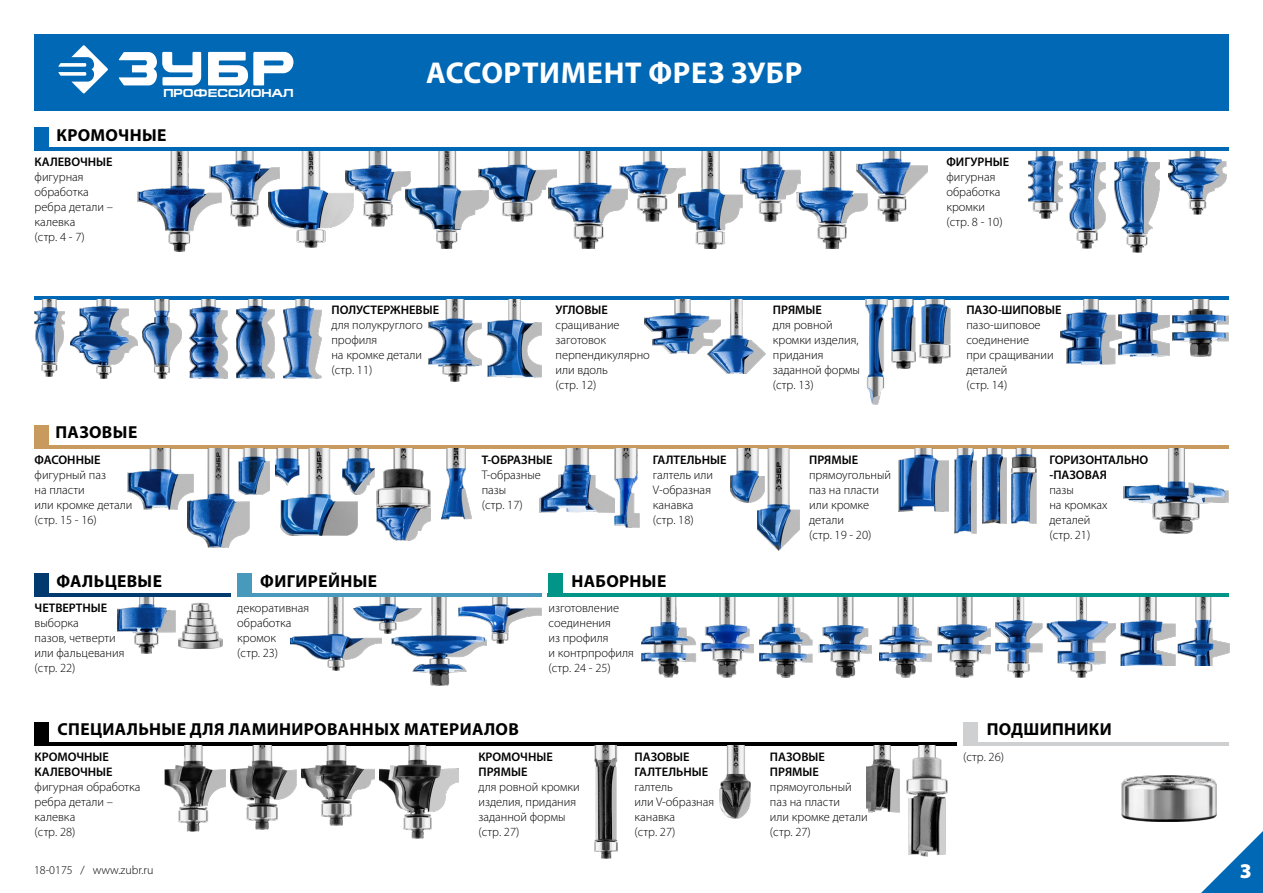
<style>
.page{position:relative;width:1263px;height:893px;background:#fff}
.page>*{position:absolute;margin:0;border:0;box-sizing:border-box;transform-origin:0 0}
.t1{font:700 30.3px "Myriad Pro";letter-spacing:.02em;color:#fff}
.t2{font:900 21px "Myriad Pro";color:#fff}
.t3{font:700 17.4px "Myriad Pro";letter-spacing:.02em;color:#000}
.t4{font:300 12.45px/15px "Myriad Pro";color:#000}
.t5{font:600 12.45px/15px "Myriad Pro";color:#000}
.t6{font:300 12px "Myriad Pro";color:#000}
.t7{font:700 11.7px "Europe Ext";color:#fff}
</style>
<div class="page">
<img style="left:178px;top:603px;width:44px;height:45px">
<div style="left:34px;top:128px;width:15px;height:23px;background:#0068b5"></div>
<div style="left:34px;top:425px;width:15px;height:23px;background:#c99a5e"></div>
<div style="left:34px;top:573px;width:15px;height:24px;background:#003a6f"></div>
<div style="left:34px;top:722px;width:15px;height:23px;background:#000"></div>
<div style="left:963px;top:722px;width:15px;height:23px;background:#ced0d2"></div>
<div style="left:237px;top:573px;width:15px;height:24px;background:#489abd"></div>
<div style="left:548px;top:573px;width:15px;height:24px;background:#009586"></div>
<hr style="left:34px;top:297px;width:1195px;height:3px;background:#0068b5">
<hr style="left:34px;top:148px;width:1195px;height:3px;background:#0068b5">
<hr style="left:34px;top:445px;width:1195px;height:3px;background:#c99a5e">
<hr style="left:34px;top:742px;width:922px;height:3px;background:#000">
<hr style="left:237px;top:594px;width:304px;height:3px;background:#489abd">
<hr style="left:548px;top:594px;width:681px;height:3px;background:#009586">
<hr style="left:963px;top:742px;width:266px;height:3px;background:#ced0d2">
<hr style="left:34px;top:594px;width:196px;height:3px;background:#003a6f">
<img style="left:138px;top:151px;width:72px;height:100px">
<img style="left:210px;top:151px;width:58px;height:75px">
<img style="left:268px;top:151px;width:78px;height:97px">
<img style="left:346px;top:151px;width:60px;height:76px">
<img style="left:406px;top:151px;width:73px;height:97px">
<img style="left:479px;top:151px;width:70px;height:70px">
<img style="left:549px;top:151px;width:70px;height:97px">
<img style="left:619px;top:151px;width:60px;height:70px">
<img style="left:679px;top:151px;width:61px;height:97px">
<img style="left:740px;top:151px;width:57px;height:70px">
<img style="left:797px;top:151px;width:59px;height:97px">
<img style="left:856px;top:151px;width:71px;height:70px">
<img style="left:1028px;top:151px;width:34px;height:67px">
<img style="left:1069px;top:151px;width:37px;height:97px">
<img style="left:1114px;top:151px;width:46px;height:102px">
<img style="left:1168px;top:151px;width:58px;height:63px">
<img style="left:34px;top:300px;width:31px;height:76px">
<img style="left:142px;top:300px;width:40px;height:79px">
<img style="left:189px;top:300px;width:38px;height:79px">
<img style="left:236px;top:300px;width:38px;height:79px">
<img style="left:283px;top:300px;width:39px;height:79px">
<img style="left:70px;top:300px;width:68px;height:79px">
<img style="left:428px;top:300px;width:53px;height:81px">
<img style="left:488px;top:300px;width:53px;height:77px">
<img style="left:645px;top:300px;width:62px;height:54px">
<img style="left:707px;top:300px;width:58px;height:74px">
<img style="left:866px;top:300px;width:21px;height:105px">
<img style="left:892px;top:300px;width:23px;height:69px">
<img style="left:919px;top:300px;width:31px;height:63px">
<img style="left:1060px;top:300px;width:58px;height:65px">
<img style="left:1118px;top:300px;width:52px;height:56px">
<img style="left:1173px;top:300px;width:55px;height:56px">
<img style="left:127px;top:449px;width:60px;height:61px">
<img style="left:187px;top:449px;width:63px;height:98px">
<img style="left:239px;top:449px;width:30px;height:45px">
<img style="left:275px;top:449px;width:5px;height:29px">
<img style="left:358px;top:449px;width:16px;height:45px">
<img style="left:280px;top:449px;width:78px;height:87px">
<img style="left:376px;top:449px;width:54px;height:91px">
<img style="left:441px;top:449px;width:31px;height:70px">
<img style="left:614px;top:449px;width:26px;height:78px">
<img style="left:539px;top:449px;width:75px;height:64px">
<img style="left:731px;top:449px;width:26px;height:54px">
<img style="left:757px;top:449px;width:42px;height:101px">
<img style="left:898px;top:449px;width:51px;height:62px">
<img style="left:954px;top:449px;width:23px;height:85px">
<img style="left:982px;top:449px;width:24px;height:75px">
<img style="left:1012px;top:449px;width:24px;height:75px">
<img style="left:1123px;top:449px;width:106px;height:85px">
<img style="left:118px;top:597px;width:57px;height:57px">
<img style="left:290px;top:597px;width:92px;height:74px">
<img style="left:354px;top:597px;width:38px;height:36px">
<img style="left:487px;top:597px;width:54px;height:46px">
<img style="left:392px;top:597px;width:95px;height:89px">
<img style="left:996px;top:597px;width:119px;height:80px">
<img style="left:879px;top:597px;width:111px;height:80px">
<img style="left:759px;top:597px;width:113px;height:80px">
<img style="left:641px;top:597px;width:112px;height:80px">
<img style="left:1120px;top:597px;width:110px;height:69px">
<img style="left:165px;top:746px;width:61px;height:86px">
<img style="left:231px;top:746px;width:65px;height:83px">
<img style="left:301px;top:746px;width:73px;height:80px">
<img style="left:379px;top:746px;width:80px;height:92px">
<img style="left:594px;top:746px;width:23px;height:113px">
<img style="left:719px;top:746px;width:32px;height:72px">
<img style="left:906px;top:746px;width:41px;height:111px">
<img style="left:866px;top:746px;width:34px;height:66px">
<img style="left:1121px;top:776px;width:95px;height:45px">
<div style="left:34px;top:34px;width:1195px;height:77px;background:#0068b5"></div>
<svg style="left:58px;top:45px;width:50px;height:49px"></svg>
<svg style="left:118px;top:52px;width:175px;height:33px"></svg>
<svg style="left:1201px;top:831px;width:62px;height:62px"></svg>
<p class="t7" style="left:163px;top:87px;width:131px">ПРОФЕССИОНАЛ</p>
<h3 class="t3" style="left:57px;top:123px;width:112px">КРОМОЧНЫЕ</h3>
<p class="t5" style="left:35px;top:154px;width:80px">КАЛЕВОЧНЫЕ</p>
<p class="t4" style="left:35px;top:170px;width:80px">фигурная обработка ребра детали – калевка<br>(стр. 4 - 7)</p>
<h3 class="t3" style="left:55px;top:421px;width:83px">ПАЗОВЫЕ</h3>
<p class="t5" style="left:35px;top:452px;width:67px">ФАСОННЫЕ</p>
<p class="t4" style="left:35px;top:467px;width:99px">фигурный паз<br>на пласти<br>или кромке детали (стр. 15 - 16)</p>
<h1 class="t1" style="left:426px;top:53px;width:378px">АССОРТИМЕНТ ФРЕЗ ЗУБР</h1>
<p class="t5" style="left:331px;top:302px;width:109px">ПОЛУСТЕРЖНЕВЫЕ</p>
<p class="t4" style="left:331px;top:317px;width:93px">для полукруглого профиля<br>на кромке детали (стр. 11)</p>
<p class="t5" style="left:555px;top:302px;width:54px">УГЛОВЫЕ</p>
<p class="t4" style="left:555px;top:317px;width:96px">сращивание заготовок перпендикулярно или вдоль<br>(стр. 12)</p>
<p class="t5" style="left:482px;top:452px;width:72px">Т-ОБРАЗНЫЕ</p>
<p class="t4" style="left:482px;top:467px;width:61px">Т-образные пазы<br>(стр. 17)</p>
<p class="t5" style="left:653px;top:452px;width:75px">ГАЛТЕЛЬНЫЕ</p>
<p class="t4" style="left:653px;top:467px;width:62px">галтель или<br>V-образная канавка (стр. 18)</p>
<p class="t5" style="left:773px;top:302px;width:51px">ПРЯМЫЕ</p>
<p class="t4" style="left:773px;top:317px;width:89px">для ровной кромки изделия, придания заданной формы (стр. 13)</p>
<p class="t5" style="left:809px;top:452px;width:51px">ПРЯМЫЕ</p>
<p class="t4" style="left:809px;top:467px;width:83px">прямоугольный паз на пласти или кромке детали<br>(стр. 19 - 20)</p>
<h3 class="t3" style="left:57px;top:569px;width:107px">ФАЛЬЦЕВЫЕ</h3>
<p class="t5" style="left:35px;top:600px;width:74px">ЧЕТВЕРТНЫЕ</p>
<p class="t4" style="left:35px;top:616px;width:91px">выборка<br>пазов, четверти или фальцевания (стр. 22)</p>
<h3 class="t3" style="left:260px;top:569px;width:118px">ФИГИРЕЙНЫЕ</h3>
<h3 class="t3" style="left:571px;top:569px;width:96px">НАБОРНЫЕ</h3>
<p class="t4" style="left:237px;top:601px;width:73px">декоративная обработка кромок<br>(стр. 23)</p>
<p class="t4" style="left:548px;top:601px;width:87px">изготовление соединения<br>из профиля<br>и контрпрофиля (стр. 24 - 25)</p>
<h3 class="t3" style="left:58px;top:718px;width:463px">СПЕЦИАЛЬНЫЕ ДЛЯ ЛАМИНИРОВАННЫХ МАТЕРИАЛОВ</h3>
<p class="t5" style="left:35px;top:749px;width:80px">КРОМОЧНЫЕ<br>КАЛЕВОЧНЫЕ</p>
<p class="t4" style="left:35px;top:779px;width:108px">фигурная обработка ребра детали – калевка<br>(стр. 28)</p>
<p class="t5" style="left:478px;top:749px;width:76px">КРОМОЧНЫЕ<br>ПРЯМЫЕ</p>
<p class="t4" style="left:478px;top:779px;width:103px">для ровной кромки изделия, придания заданной формы (стр. 27)</p>
<p class="t5" style="left:634px;top:749px;width:75px">ПАЗОВЫЕ<br>ГАЛТЕЛЬНЫЕ</p>
<p class="t4" style="left:634px;top:779px;width:81px">галтель<br>или V-образная канавка<br>(стр. 27)</p>
<p class="t5" style="left:770px;top:749px;width:57px">ПАЗОВЫЕ<br>ПРЯМЫЕ</p>
<p class="t4" style="left:770px;top:779px;width:99px">прямоугольный паз на пласти<br>или кромке детали (стр. 27)</p>
<p class="t5" style="left:946px;top:154px;width:64px">ФИГУРНЫЕ</p>
<p class="t4" style="left:946px;top:170px;width:58px">фигурная обработка кромки (стр. 8 - 10)</p>
<p class="t5" style="left:966px;top:302px;width:97px">ПАЗО-ШИПОВЫЕ</p>
<p class="t4" style="left:966px;top:317px;width:89px">пазо-шиповое соединение<br>при сращивании деталей<br>(стр. 14)</p>
<p class="t5" style="left:1049px;top:452px;width:100px">ГОРИЗОНТАЛЬНО -ПАЗОВАЯ</p>
<p class="t4" style="left:1049px;top:482px;width:60px">пазы<br>на кромках деталей (стр. 21)</p>
<h3 class="t3" style="left:987px;top:718px;width:127px">ПОДШИПНИКИ</h3>
<p class="t4" style="left:963px;top:749px;width:42px">(стр. 26)</p>
<p class="t6" style="left:34px;top:862px;width:121px">18-0175 / www.zubr.ru</p>
<h2 class="t2" style="left:1240px;top:856px;width:14px">3</h2>
</div>
